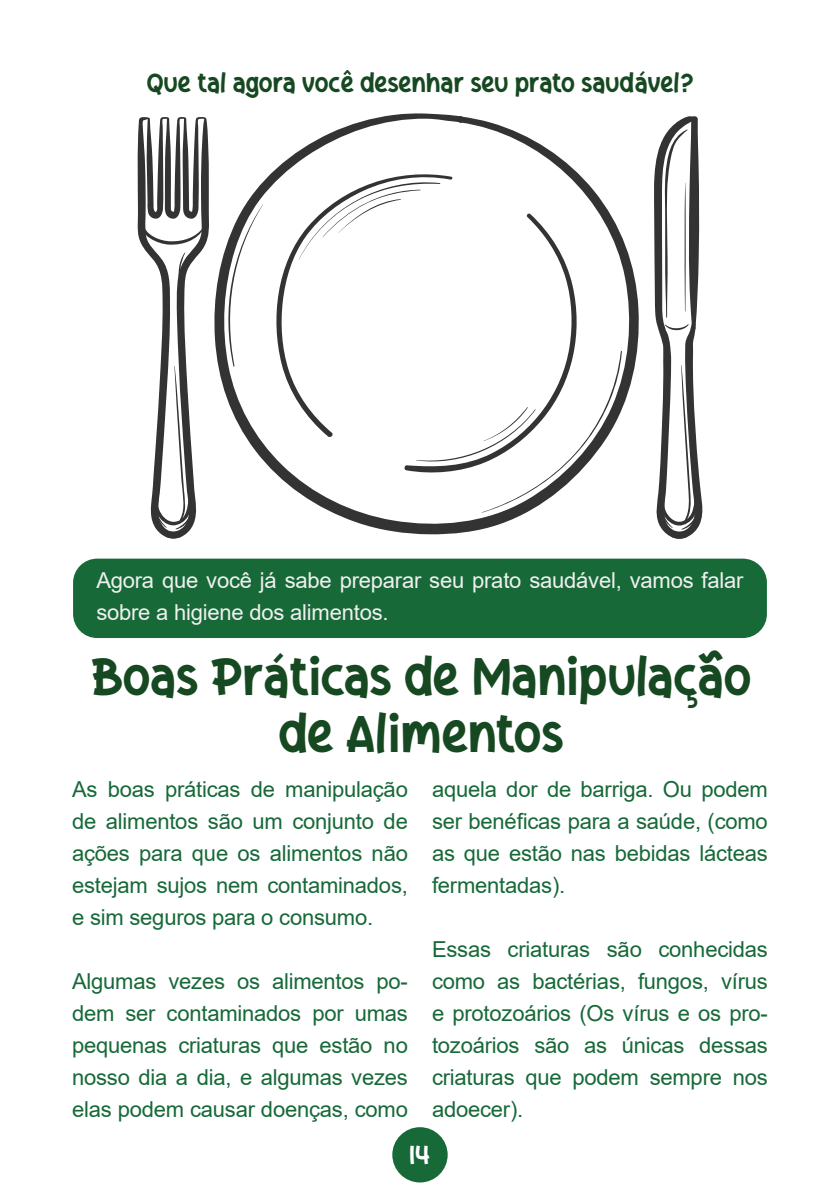
<style>
.page{position:relative;width:840px;height:1191px;background:#fff}
.page>*{position:absolute;margin:0;border:0;box-sizing:border-box;transform-origin:0 0}
.t1{font:48px/57.6px "Vanelope";letter-spacing:-.01em;color:#164821;text-align:center}
.t2{font:24px "Vanelope";letter-spacing:-.01em;color:#164821}
.t3{font:24px "Vanelope";color:#fff}
.t4{font:22px/32px "Arial";letter-spacing:-.01em;color:#176938;text-align:justify}
.t5{font:22px/32px "Arial";letter-spacing:-.01em;color:#f0f0ef}
</style>
<div class="page">
<svg style="left:137px;top:117px;width:72px;height:422px"></svg>
<svg style="left:654px;top:116px;width:48px;height:423px"></svg>
<svg style="left:214px;top:113px;width:425px;height:421px"></svg>
<div style="left:73px;top:558px;width:693px;height:80px;background:#176938;border-radius:24px"></div>
<div style="left:392px;top:1127px;width:55px;height:55px;background:#176938;border-radius:50%"></div>
<p class="t2" style="left:147px;top:66px;width:547px">Que tal agora você desenhar seu prato saudável?</p>
<p class="t5" style="left:96px;top:563px;width:648px">Agora que você já sabe preparar seu prato saudável, vamos falar sobre a higiene dos alimentos.</p>
<p class="t1" style="left:91px;top:648px;width:661px">Boas Práticas de Manipulação de Alimentos</p>
<p class="t4" style="left:72px;top:772px;width:337px">As boas práticas de manipulação de alimentos são um conjunto de ações para que os alimentos não estejam sujos nem contaminados, e sim seguros para o consumo.</p>
<p class="t4" style="left:72px;top:964px;width:337px">Algumas vezes os alimentos po&shy;dem ser contaminados por umas pequenas criaturas que estão no nosso dia a dia, e algumas vezes elas podem causar doenças, como</p>
<p class="t4" style="left:432px;top:772px;width:337px">aquela dor de barriga. Ou podem ser benéficas para a saúde, (como as que estão nas bebidas lácteas fermentadas).</p>
<p class="t4" style="left:432px;top:932px;width:337px">Essas criaturas são conhecidas como as bactérias, fungos, vírus e protozoários (Os vírus e os pro&shy;tozoários são as únicas dessas criaturas que podem sempre nos adoecer).</p>
<p class="t3" style="left:409px;top:1138px;width:23px">14</p>
</div>
